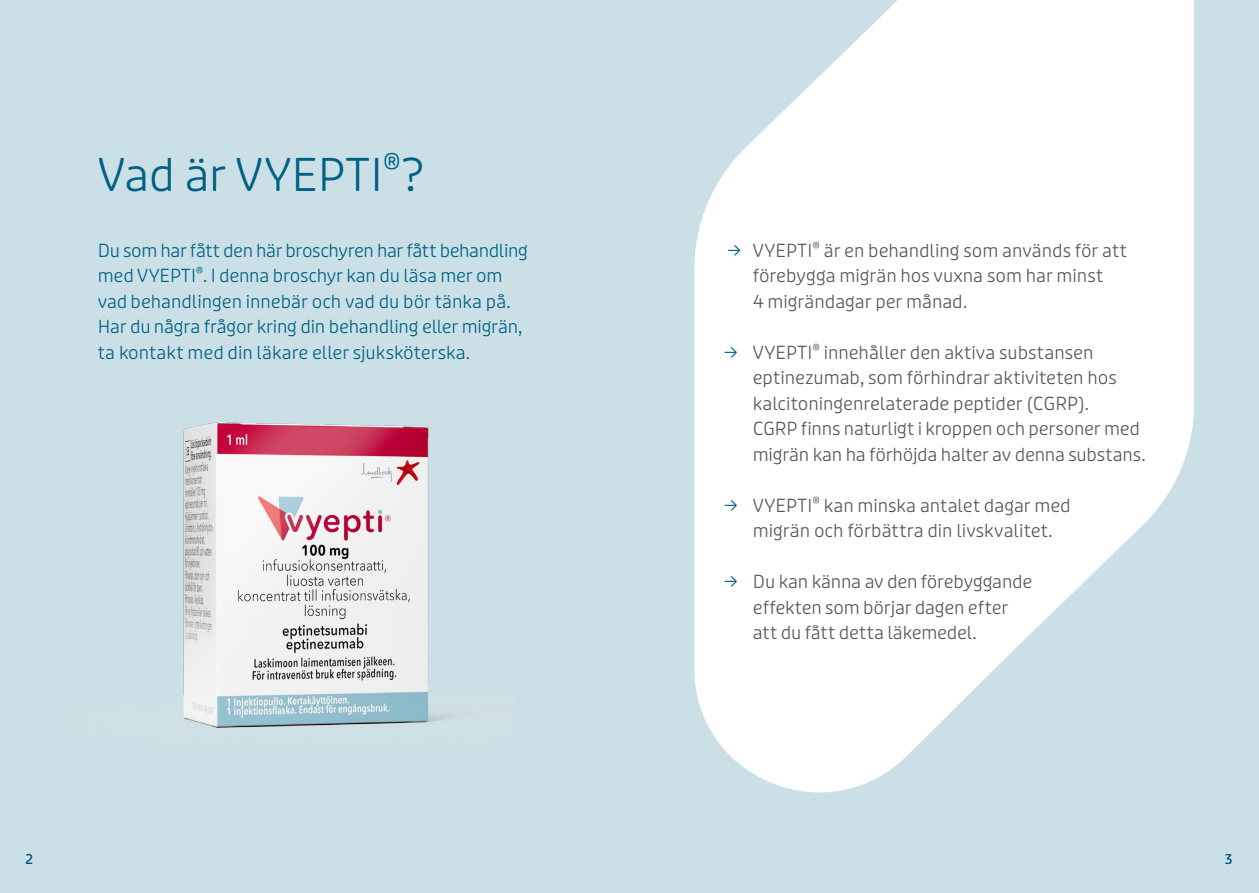
<style>
.page{position:relative;width:1259px;height:893px;background:#cae0e6}
.page>*{position:absolute;margin:0;border:0;box-sizing:border-box;transform-origin:0 0}
.t1{font:300 45px "Puffin Display Soft";color:#006184}
.t2{font:300 18px/25.5px "Puffin Display Soft";letter-spacing:-.005em;color:#575756}
.t3{font:300 18px/25.5px "Puffin Display Soft";letter-spacing:-.005em;color:#006184}
.t4{font:13.5px "Puffin Display Soft Medm";color:#006184}
.s1{color:#006184}
</style>
<div class="page">
<svg style="left:694px;top:0;width:500px;height:793px;fill:#fff"></svg>
<img style="left:183px;top:422px;width:271px;height:306px">
<h1 class="t1" style="left:98px;top:149px;width:328px">Vad är VYEPTI<sup>®</sup>?</h1>
<p class="t3" style="left:98px;top:238px;width:431px">Du som har fått den här broschyren har fått behandling med VYEPTI<sup>®</sup>. I denna broschyr kan du läsa mer om vad behandlingen innebär och vad du bör tänka på.<br>Har du några frågor kring din behandling eller migrän, ta kontakt med din läkare eller sjuksköterska.</p>
<p class="t2" style="left:753px;top:238px;width:376px;text-indent:-26px"><span class="s1">→</span> VYEPTI<sup>®</sup> är en behandling som används för att förebygga migrän hos vuxna som har minst<br>4 migrändagar per månad.</p>
<p class="t2" style="left:753px;top:340px;width:394px;text-indent:-30px"><span class="s1">→</span> VYEPTI<sup>®</sup> innehåller den aktiva substansen eptinezumab, som förhindrar aktiviteten hos kalcitoningenrelaterade peptider (CGRP).<br>CGRP finns naturligt i kroppen och personer med migrän kan ha förhöjda halter av denna substans.</p>
<p class="t2" style="left:753px;top:493px;width:319px;text-indent:-30px"><span class="s1">→</span> VYEPTI<sup>®</sup> kan minska antalet dagar med migrän och förbättra din livskvalitet.</p>
<p class="t2" style="left:753px;top:570px;width:281px;text-indent:-30px"><span class="s1">→</span> Du kan känna av den förebyggande effekten som börjar dagen efter att du fått detta läkemedel.</p>
<p class="t4" style="left:25px;top:851px;width:9px">2</p>
<p class="t4" style="left:1224px;top:851px;width:9px">3</p>
</div>
